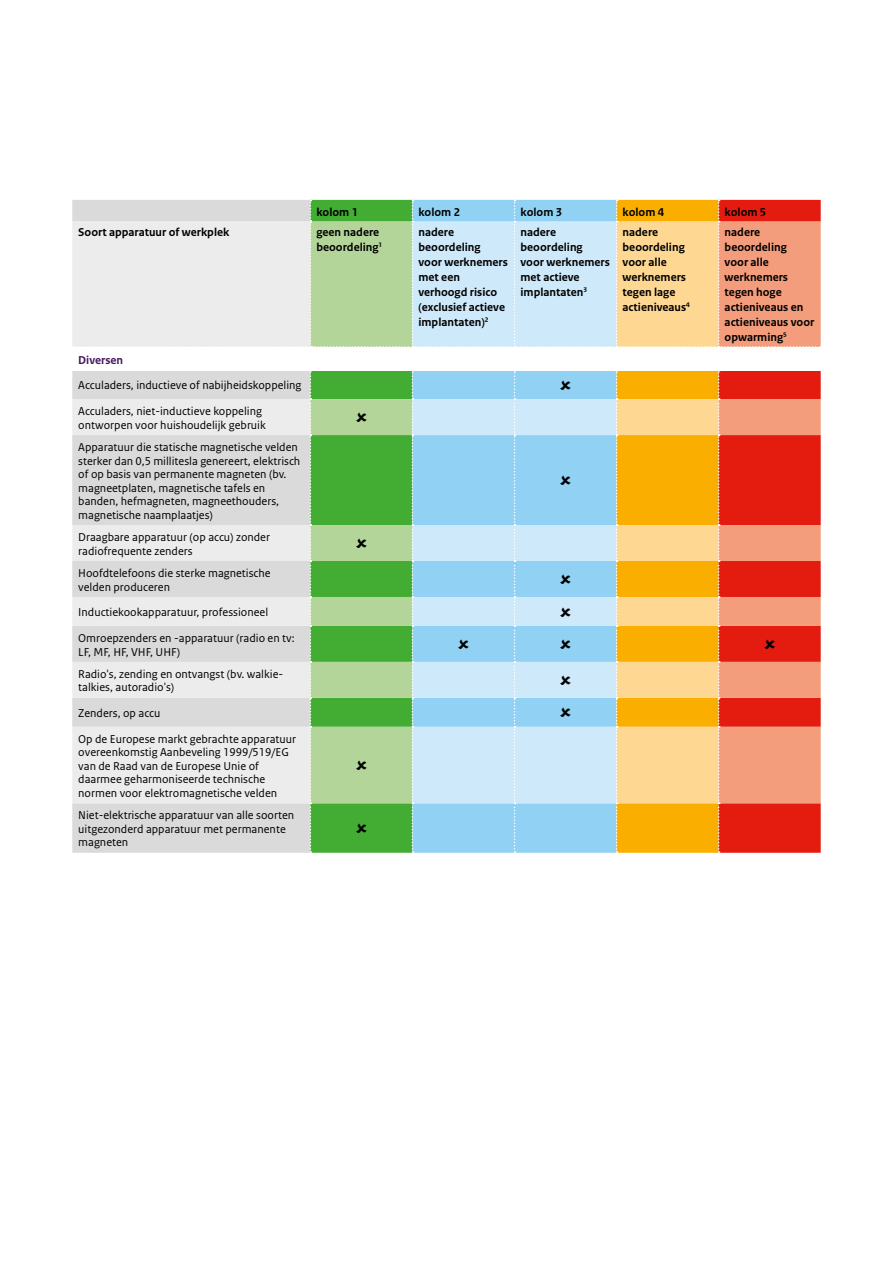
<style>
.page{position:relative;width:893px;height:1263px;background:#fff}
.page>*{position:absolute;margin:0;border:0;box-sizing:border-box;transform-origin:0 0}
._31_RO_Tabel_plat{font:12px/13.5px "Rijksoverheid Sans Text";color:#000}
._30_RO_Tabel_Kop{font:700 12px/15px "Rijksoverheid Sans Text";color:#000}
._30_RO_Tabel_Kop-2{font:700 12px "Rijksoverheid Sans Text";color:#44165d}
</style>
<div class="page">
<div style="left:72px;top:200px;width:238px;height:653px;background:#dadada"></div>
<div style="left:311px;top:803px;width:101px;height:50px;background:#43ac32"></div>
<div style="left:413px;top:803px;width:203px;height:50px;background:#91d2f4"></div>
<div style="left:618px;top:803px;width:100px;height:50px;background:#f9ae00"></div>
<div style="left:720px;top:803px;width:101px;height:50px;background:#e41c0f"></div>
<svg style="left:72px;top:222px;width:238px;height:581px;background:#e3e3e3"></svg>
<svg style="left:311px;top:371px;width:101px;height:432px;background:#7ac065"></svg>
<svg style="left:413px;top:371px;width:203px;height:432px;background:#aeddf6"></svg>
<svg style="left:618px;top:371px;width:100px;height:432px;background:#fbc248"></svg>
<svg style="left:720px;top:371px;width:101px;height:432px;background:#eb5c45"></svg>
<div style="left:72px;top:347px;width:749px;height:23px;background:#fff"></div>
<svg style="left:310px;top:371px;width:1px;height:482px"></svg>
<svg style="left:412px;top:371px;width:1px;height:482px"></svg>
<svg style="left:514px;top:371px;width:1px;height:482px"></svg>
<svg style="left:616px;top:371px;width:2px;height:482px"></svg>
<svg style="left:718px;top:371px;width:2px;height:482px"></svg>
<svg style="left:73px;top:200px;width:748px;height:147px;background:#d9d4c1"></svg>
<svg style="left:560px;top:380px;width:11px;height:10px"></svg>
<svg style="left:356px;top:412px;width:11px;height:10px"></svg>
<svg style="left:560px;top:475px;width:11px;height:10px"></svg>
<svg style="left:356px;top:538px;width:11px;height:10px"></svg>
<svg style="left:560px;top:574px;width:11px;height:10px"></svg>
<svg style="left:560px;top:607px;width:11px;height:9px"></svg>
<svg style="left:458px;top:639px;width:11px;height:10px"></svg>
<svg style="left:560px;top:639px;width:11px;height:10px"></svg>
<svg style="left:764px;top:639px;width:11px;height:10px"></svg>
<svg style="left:560px;top:675px;width:11px;height:10px"></svg>
<svg style="left:560px;top:708px;width:11px;height:9px"></svg>
<svg style="left:356px;top:760px;width:11px;height:10px"></svg>
<svg style="left:356px;top:823px;width:11px;height:10px"></svg>
<p class="_30_RO_Tabel_Kop" style="left:316px;top:204px;width:43px">kolom 1</p>
<p class="_30_RO_Tabel_Kop" style="left:418px;top:204px;width:43px">kolom 2</p>
<p class="_30_RO_Tabel_Kop" style="left:520px;top:204px;width:43px">kolom 3</p>
<p class="_30_RO_Tabel_Kop" style="left:623px;top:204px;width:43px">kolom 4</p>
<p class="_30_RO_Tabel_Kop" style="left:725px;top:204px;width:43px">kolom 5</p>
<p class="_30_RO_Tabel_Kop" style="left:78px;top:224px;width:153px">Soort apparatuur of werkplek</p>
<p class="_30_RO_Tabel_Kop" style="left:316px;top:224px;width:67px">geen nadere beoordeling<sup>1</sup></p>
<p class="_30_RO_Tabel_Kop" style="left:418px;top:224px;width:91px">nadere beoordeling<br>voor werknemers met een verhoogd risico (exclusief actieve implantaten)<sup>2</sup></p>
<p class="_30_RO_Tabel_Kop" style="left:520px;top:224px;width:91px">nadere beoordeling<br>voor werknemers met actieve implantaten<sup>3</sup></p>
<p class="_30_RO_Tabel_Kop" style="left:623px;top:224px;width:69px">nadere beoordeling voor alle werknemers tegen lage actieniveaus<sup>4</sup></p>
<p class="_30_RO_Tabel_Kop" style="left:725px;top:224px;width:91px">nadere beoordeling<br>voor alle werknemers tegen hoge actieniveaus en actieniveaus voor opwarming<sup>5</sup></p>
<p class="_30_RO_Tabel_Kop-2" style="left:78px;top:353px;width:46px">Diversen</p>
<p class="_31_RO_Tabel_plat" style="left:78px;top:379px;width:225px">Acculaders, inductieve of nabijheidskoppeling</p>
<p class="_31_RO_Tabel_plat" style="left:78px;top:405px;width:189px">Acculaders, niet-inductieve koppeling ontworpen voor huishoudelijk gebruik</p>
<p class="_31_RO_Tabel_plat" style="left:78px;top:441px;width:224px">Apparatuur die statische magnetische velden sterker dan 0,5 millitesla genereert, elektrisch of op basis van permanente magneten (bv. magneetplaten, magnetische tafels en banden, hefmagneten, magneethouders, magnetische naamplaatjes)</p>
<p class="_31_RO_Tabel_plat" style="left:78px;top:531px;width:193px">Draagbare apparatuur (op accu) zonder radiofrequente zenders</p>
<p class="_31_RO_Tabel_plat" style="left:78px;top:567px;width:194px">Hoofdtelefoons die sterke magnetische velden produceren</p>
<p class="_31_RO_Tabel_plat" style="left:78px;top:606px;width:191px">Inductiekookapparatuur, professioneel</p>
<p class="_31_RO_Tabel_plat" style="left:78px;top:631px;width:218px">Omroepzenders en -apparatuur (radio en tv:<br>LF, MF, HF, VHF, UHF)</p>
<p class="_31_RO_Tabel_plat" style="left:78px;top:667px;width:206px">Radio's, zending en ontvangst (bv. walkie&shy;talkies, autoradio's)</p>
<p class="_31_RO_Tabel_plat" style="left:78px;top:707px;width:84px">Zenders, op accu</p>
<p class="_31_RO_Tabel_plat" style="left:78px;top:732px;width:219px">Op de Europese markt gebrachte apparatuur overeenkomstig Aanbeveling 1999/519/EG van de Raad van de Europese Unie of daarmee geharmoniseerde technische normen voor elektromagnetische velden</p>
<p class="_31_RO_Tabel_plat" style="left:78px;top:809px;width:217px">Niet-elektrische apparatuur van alle soorten uitgezonderd apparatuur met permanente magneten</p>
</div>
